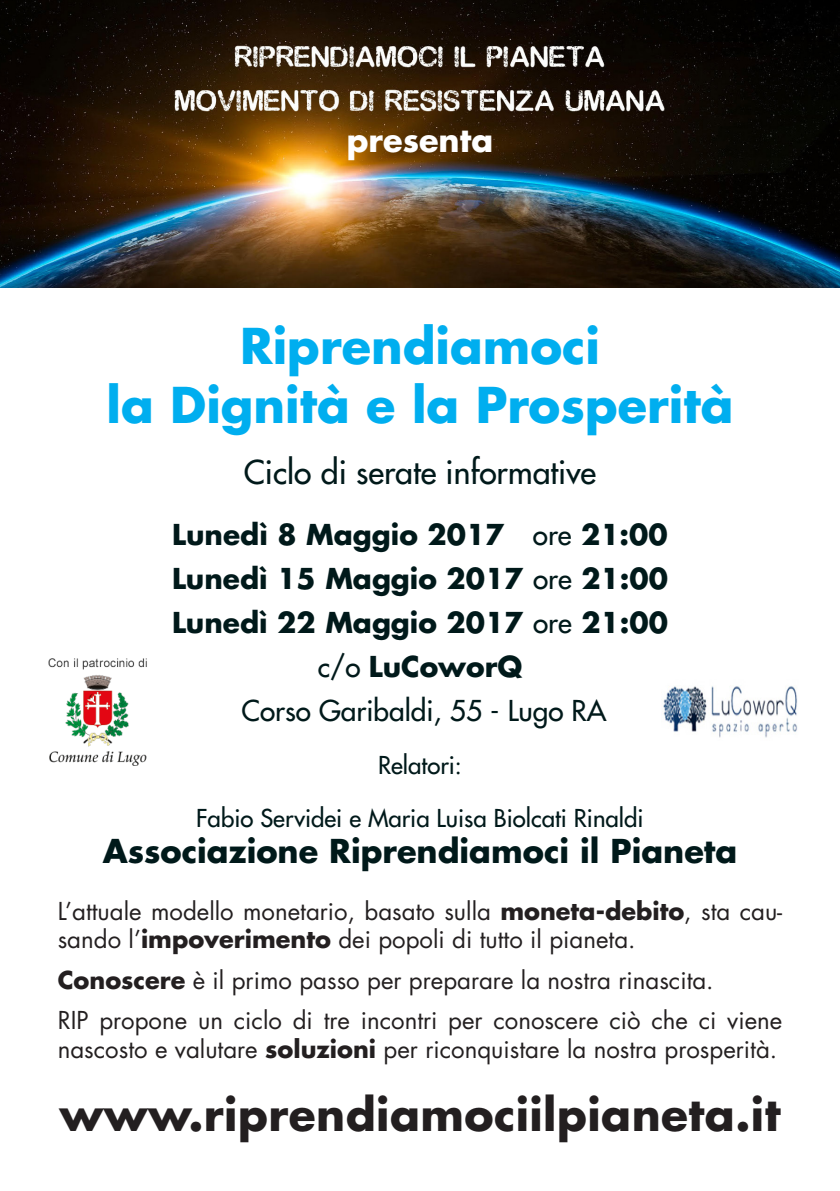
<style>
.page{position:relative;width:840px;height:1191px;background:#fff}
.page>*{position:absolute;margin:0;border:0;box-sizing:border-box;transform-origin:0 0}
.t1{font:700 48px/59.4px "Futura Std";color:#00aeef;text-align:center}
.t2{font:700 44px "Futura Std";letter-spacing:.01em;color:#231f20}
.t3{font:700 32px "Futura Std";color:#00191a}
.t4{font:500 32px "Futura Std";color:#00191a}
.t5{font:700 32px "Futura Std";color:#fff}
.t6{font:700 28px/44px "Futura Std";color:#00191a;text-align:center}
.t7{font:24px/28.8px "Futura Std";color:#231f20}
.t8{font:500 24px "Futura Std";color:#00191a}
.s1{font-weight:500}
.s2{font-weight:700}
</style>
<div class="page">
<img style="left:0;top:0;width:839px;height:287px">
<img style="left:663px;top:686px;width:135px;height:52px">
<img style="left:48px;top:658px;width:99px;height:107px">
<h3 class="t5" style="left:346px;top:119px;width:148px">presenta</h3>
<h1 class="t1" style="left:106px;top:315px;width:628px">Riprendiamoci<br>la Dignità e la Prosperità</h1>
<h3 class="t4" style="left:243px;top:452px;width:354px">Ciclo di serate informative</h3>
<p class="t6" style="left:172px;top:512px;width:497px">Lunedì 8 Maggio 2017 <span class="s1">ore</span> 21:00<br>Lunedì 15 Maggio 2017 <span class="s1">ore</span> 21:00<br>Lunedì 22 Maggio 2017 <span class="s1">ore</span> 21:00 <span class="s1">c/o</span> LuCoworQ<br><span class="s1">Corso Garibaldi, 55 - Lugo RA</span></p>
<p class="t8" style="left:378px;top:750px;width:85px">Relatori:</p>
<p class="t8" style="left:196px;top:803px;width:448px">Fabio Servidei e Maria Luisa Biolcati Rinaldi</p>
<h3 class="t3" style="left:103px;top:830px;width:635px">Associazione Riprendiamoci il Pianeta</h3>
<p class="t7" style="left:58px;top:896px;width:725px">L’attuale modello monetario, basato sulla <span class="s2">moneta-debito</span>, sta cau&shy;sando l’<span class="s2">impoverimento</span> dei popoli di tutto il pianeta.</p>
<p class="t7" style="left:58px;top:960px;width:725px;line-height:40.2px"><span class="s2">Conoscere</span> è il primo passo per preparare la nostra rinascita.<br>RIP propone un ciclo di tre incontri per conoscere ciò che ci viene</p>
<p class="t7" style="left:58px;top:1034px;width:720px">nascosto e valutare <span class="s2">soluzioni</span> per riconquistare la nostra prosperità.</p>
<h2 class="t2" style="left:59px;top:1085px;width:722px">www.riprendiamociilpianeta.it</h2>
</div>
